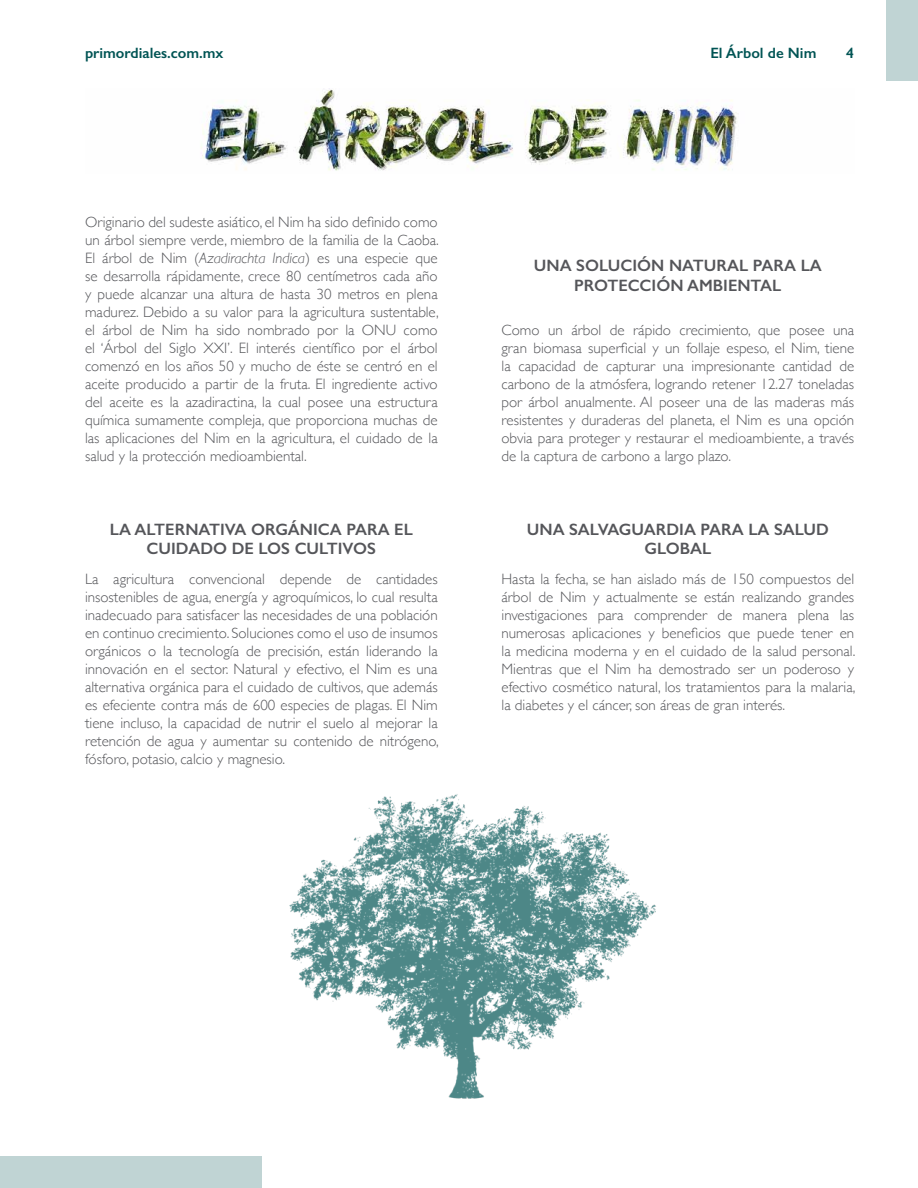
<style>
.page{position:relative;width:918px;height:1188px;background:#fff}
.page>*{position:absolute;margin:0;border:0;box-sizing:border-box;transform-origin:0 0}
.t1{font:600 16.5px/19.8px "Gill Sans";color:#55565a;text-align:center}
.t2{font:300 15px/18px "Gill Sans";color:#55565a;text-align:justify}
.t3{font:600 15px "Gill Sans";color:#005454}
.s1{font-style:italic}
</style>
<div class="page">
<div style="left:886px;top:0;width:32px;height:81px;background:#c0d4d4"></div>
<div style="left:0;top:1156px;width:261px;height:32px;background:#c0d4d4"></div>
<img style="left:289px;top:794px;width:367px;height:305px">
<img style="left:201px;top:89px;width:536px;height:82px">
<p class="t3" style="left:85px;top:44px;width:140px">primordiales.com.mx</p>
<p class="t3" style="left:710px;top:44px;width:107px">El Árbol de Nim</p>
<p class="t3" style="left:846px;top:44px;width:9px">4</p>
<p class="t2" style="left:85px;top:212px;width:355px">Originario del sudeste asiático, el Nim ha sido definido como un árbol siempre verde, miembro de la familia de la Caoba.<br>El árbol de Nim (<span class="s1">Azadirachta Indica</span>) es una especie que se desarrolla rápidamente, crece 80 centímetros cada año y puede alcanzar una altura de hasta 30 metros en plena madurez. Debido a su valor para la agricultura sustentable, el árbol de Nim ha sido nombrado por la ONU como el ‘Árbol del Siglo XXI’. El interés científico por el árbol comenzó en los años 50 y mucho de éste se centró en el aceite producido a partir de la fruta. El ingrediente activo del aceite es la azadiractina, la cual posee una estructura química sumamente compleja, que proporciona muchas de las aplicaciones del Nim en la agricultura, el cuidado de la salud y la protección medioambiental.</p>
<p class="t1" style="left:110px;top:519px;width:304px">LA ALTERNATIVA ORGÁNICA PARA EL<br>CUIDADO DE LOS CULTIVOS</p>
<p class="t2" style="left:85px;top:569px;width:355px">La agricultura convencional depende de cantidades insostenibles de agua, energía y agroquímicos, lo cual resulta inadecuado para satisfacer las necesidades de una población en continuo crecimiento. Soluciones como el uso de insumos orgánicos o la tecnología de precisión, están liderando la innovación en el sector. Natural y efectivo, el Nim es una alternativa orgánica para el cuidado de cultivos, que además es efeciente contra más de 600 especies de plagas. El Nim tiene incluso, la capacidad de nutrir el suelo al mejorar la retención de agua y aumentar su contenido de nitrógeno, fósforo, potasio, calcio y magnesio.</p>
<p class="t1" style="left:534px;top:256px;width:289px">UNA SOLUCIÓN NATURAL PARA LA<br>PROTECCIÓN AMBIENTAL</p>
<p class="t2" style="left:502px;top:320px;width:354px">Como un árbol de rápido crecimiento, que posee una gran biomasa superficial y un follaje espeso, el Nim, tiene la capacidad de capturar una impresionante cantidad de carbono de la atmósfera, logrando retener 12.27 toneladas por árbol anualmente. Al poseer una de las maderas más resistentes y duraderas del planeta, el Nim es una opción obvia para proteger y restaurar el medioambiente, a través de la captura de carbono a largo plazo.</p>
<p class="t1" style="left:527px;top:519px;width:303px">UNA SALVAGUARDIA PARA LA SALUD<br>GLOBAL</p>
<p class="t2" style="left:502px;top:569px;width:355px">Hasta la fecha, se han aislado más de 150 compuestos del árbol de Nim y actualmente se están realizando grandes investigaciones para comprender de manera plena las numerosas aplicaciones y beneficios que puede tener en la medicina moderna y en el cuidado de la salud personal.<br>Mientras que el Nim ha demostrado ser un poderoso y efectivo cosmético natural, los tratamientos para la malaria, la diabetes y el cáncer, son áreas de gran interés.</p>
</div>
